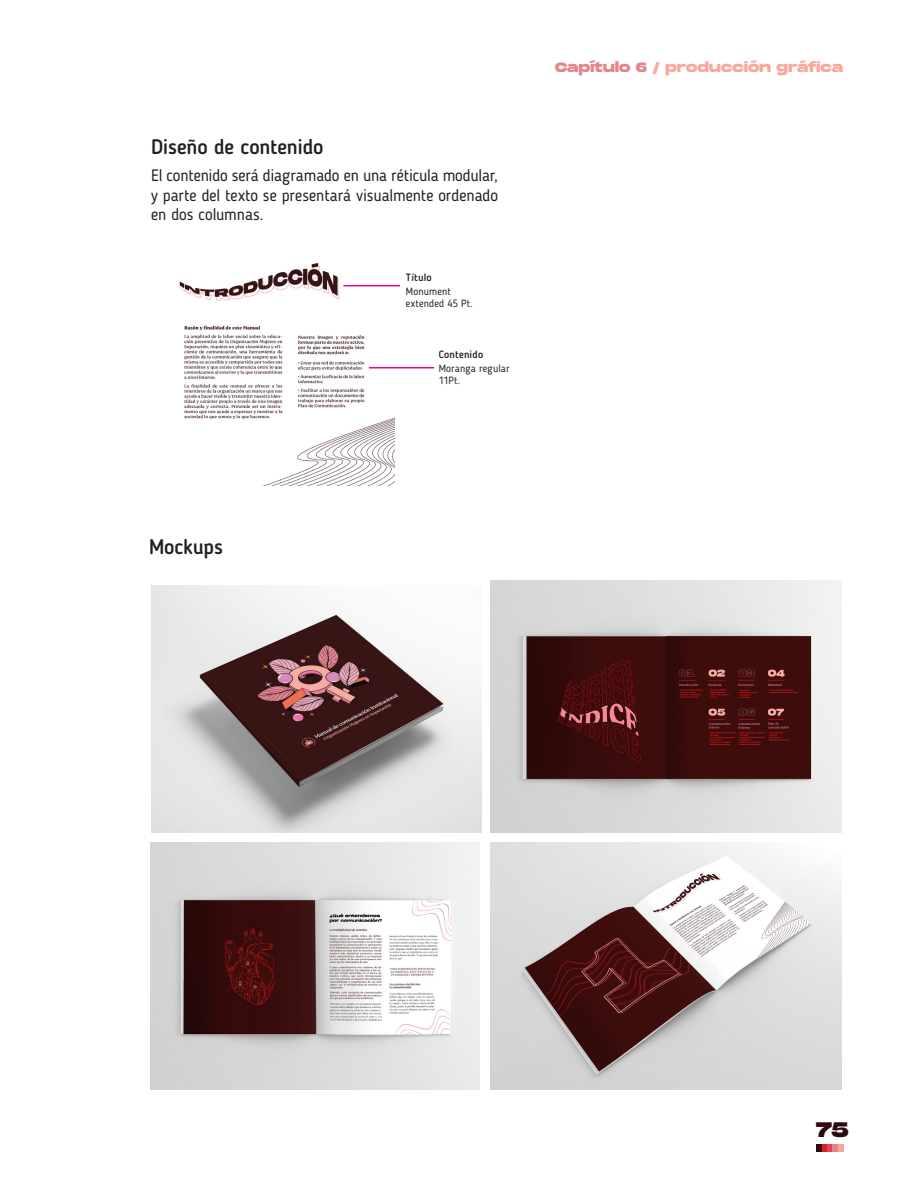
<style>
.page{position:relative;width:918px;height:1188px;background:#fff}
.page>*{position:absolute;margin:0;border:0;box-sizing:border-box;transform-origin:0 0}
.t1{font:500 21px "Blogger Sans";letter-spacing:-.01em;color:#231f20}
.t2{font:800 21px "Monument Extended";color:#300810}
.t3{font:16.5px/19.5px "Blogger Sans";letter-spacing:-.005em;color:#231f20;text-align:justify}
.t4{font:800 13.5px "Monument Extended";letter-spacing:.02em;color:#f8a89b}
.t5{font:10.5px "Blogger Sans";letter-spacing:.015em;color:#231f20}
.t6{font:500 10.5px "Blogger Sans";letter-spacing:.01em;color:#231f20}
.s1{color:#e4858c}
</style>
<div class="page">
<div style="left:816px;top:1145px;width:6px;height:7px;background:#300810"></div>
<svg style="left:822px;top:1145px;width:5px;height:7px"></svg>
<div style="left:827px;top:1145px;width:6px;height:7px;background:#e74159"></div>
<svg style="left:833px;top:1145px;width:5px;height:7px"></svg>
<div style="left:838px;top:1145px;width:6px;height:7px;background:#f8a89b"></div>
<img style="left:179px;top:263px;width:216px;height:223px">
<hr style="left:369px;top:367px;width:65px;height:1px;background:#ed028c">
<hr style="left:343px;top:285px;width:57px;height:1px;background:#ed028c">
<img style="left:150px;top:843px;width:330px;height:247px">
<img style="left:490px;top:581px;width:351px;height:251px">
<img style="left:152px;top:585px;width:329px;height:247px">
<img style="left:490px;top:843px;width:351px;height:247px">
<p class="t1" style="left:151px;top:134px;width:174px">Diseño de contenido</p>
<p class="t3" style="left:151px;top:165px;width:349px">El contenido será diagramado en una réticula modular, y parte del texto se presentará visualmente ordenado en dos columnas.</p>
<p class="t6" style="left:406px;top:271px;width:27px">Título</p>
<p class="t5" style="left:406px;top:285px;width:46px">Monument</p>
<p class="t5" style="left:406px;top:297px;width:69px">extended 45 Pt.</p>
<p class="t6" style="left:439px;top:348px;width:46px">Contenido</p>
<p class="t5" style="left:439px;top:362px;width:73px">Moranga regular</p>
<p class="t5" style="left:439px;top:374px;width:23px">11Pt.</p>
<p class="t4" style="left:555px;top:57px;width:289px"><span class="s1">Capítulo 6</span> / producción gráfica</p>
<p class="t1" style="left:149px;top:534px;width:76px">Mockups</p>
<p class="t2" style="left:816px;top:1114px;width:34px">75</p>
</div>
